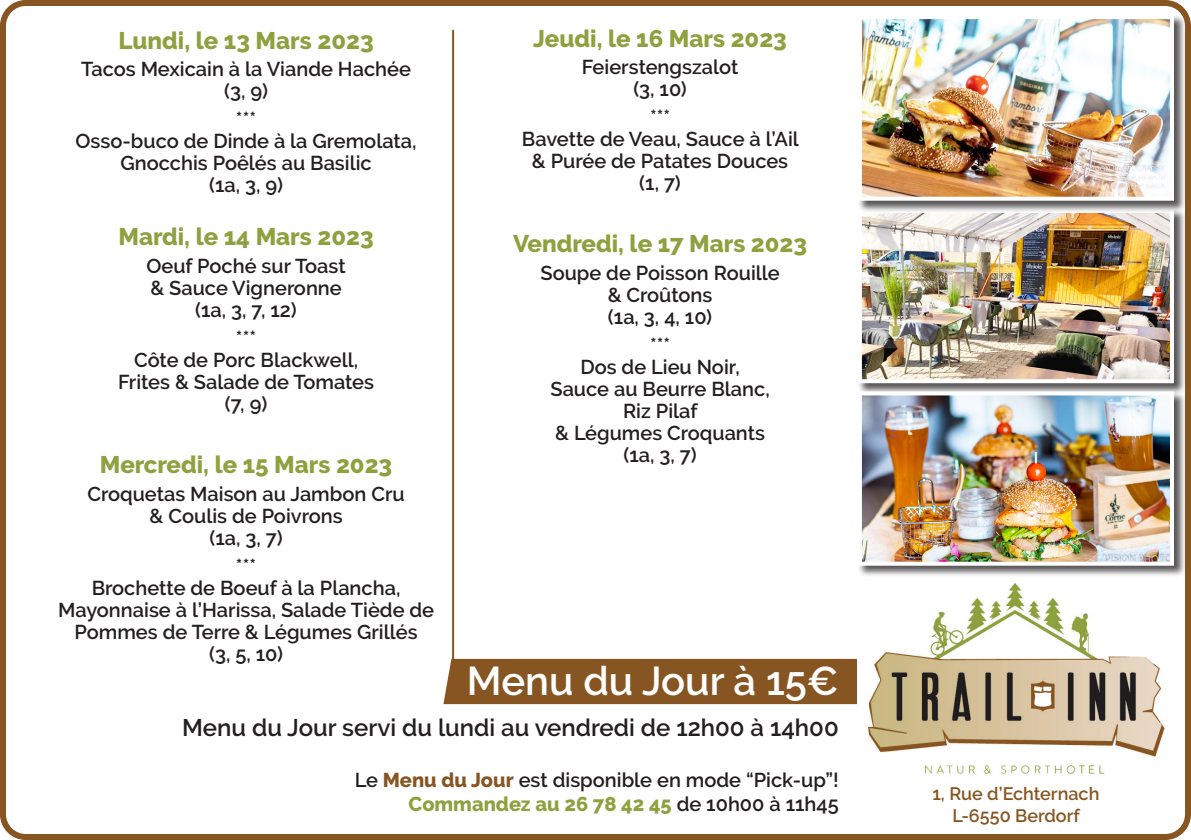
<style>
.page{position:relative;width:1191px;height:840px;background:#fff}
.page>*{position:absolute;margin:0;border:0;box-sizing:border-box;transform-origin:0 0}
.t1{font:600 40px "Raleway";color:#fff}
.t2{font:800 24px "Raleway";color:#8da13e}
.t3{font:600 24px "Raleway";color:#231f20}
.t4{font:600 20px/22px "Raleway";color:#231f20;text-align:center}
.t5{font:800 20px "Raleway";color:#8da13e}
.t6{font:600 18px/21.6px "Raleway";color:#875521;text-align:center}
.s1{font-weight:800;color:#875521}
.s2{font-weight:600;color:#231f20}
</style>
<div class="page">
<div style="left:857px;top:208px;width:328px;height:187px;background:#231f20;opacity:.75"></div>
<img style="left:863px;top:214px;width:306px;height:164px">
<div style="left:858px;top:209px;width:316px;height:174px;border:4px solid #fff"></div>
<div style="left:857px;top:14px;width:328px;height:198px;background:#231f20;opacity:.75"></div>
<img style="left:863px;top:20px;width:306px;height:176px">
<div style="left:858px;top:15px;width:316px;height:186px;border:4px solid #fff"></div>
<div style="left:857px;top:390px;width:328px;height:187px;background:#231f20;opacity:.75"></div>
<img style="left:863px;top:396px;width:306px;height:164px">
<div style="left:858px;top:391px;width:316px;height:174px;border:4px solid #fff"></div>
<div style="left:443px;top:658px;width:414px;height:45px;background:#875521"></div>
<hr style="left:452px;top:31px;width:2px;height:646px;background:#875521">
<img style="left:868px;top:583px;width:297px;height:191px">
<div style="left:0;top:0;width:1191px;height:839px;border:6px solid #875521;border-radius:23px"></div>
<p class="t2" style="left:119px;top:26px;width:257px">Lundi, le 13 Mars 2023</p>
<p class="t4" style="left:81px;top:58px;width:331px">Tacos Mexicain à la Viande Hachée (3, 9)</p>
<p class="t4" style="left:236px;top:108px;width:22px">***</p>
<p class="t4" style="left:76px;top:130px;width:342px">Osso-buco de Dinde à la Gremolata,<br>Gnocchis Poêlés au Basilic<br>(1a, 3, 9)</p>
<p class="t2" style="left:118px;top:223px;width:257px">Mardi, le 14 Mars 2023</p>
<p class="t4" style="left:146px;top:255px;width:201px">Oeuf Poché sur Toast &amp; Sauce Vigneronne (1a, 3, 7, 12)</p>
<p class="t4" style="left:236px;top:326px;width:22px">***</p>
<p class="t4" style="left:118px;top:348px;width:257px">Côte de Porc Blackwell,<br>Frites &amp; Salade de Tomates (7, 9)</p>
<p class="t2" style="left:100px;top:450px;width:294px">Mercredi, le 15 Mars 2023</p>
<p class="t4" style="left:87px;top:482px;width:319px">Croquetas Maison au Jambon Cru &amp; Coulis de Poivrons<br>(1a, 3, 7)</p>
<p class="t4" style="left:236px;top:554px;width:22px">***</p>
<p class="t4" style="left:58px;top:576px;width:378px">Brochette de Boeuf à la Plancha,<br>Mayonnaise à l’Harissa, Salade Tiède de<br>Pommes de Terre &amp; Légumes Grillés<br>(3, 5, 10)</p>
<p class="t2" style="left:533px;top:25px;width:255px">Jeudi, le 16 Mars 2023</p>
<p class="t4" style="left:581px;top:56px;width:158px">Feierstengszalot (3, 10)</p>
<p class="t4" style="left:650px;top:106px;width:22px">***</p>
<p class="t4" style="left:522px;top:128px;width:278px">Bavette de Veau, Sauce à l’Ail &amp; Purée de Patates Douces (1, 7)</p>
<p class="t2" style="left:513px;top:230px;width:296px">Vendredi, le 17 Mars 2023</p>
<p class="t4" style="left:540px;top:262px;width:241px">Soupe de Poisson Rouille &amp; Croûtons<br>(1a, 3, 4, 10)</p>
<p class="t4" style="left:650px;top:333px;width:22px">***</p>
<p class="t4" style="left:550px;top:355px;width:221px">Dos de Lieu Noir,<br>Sauce au Beurre Blanc,<br>Riz Pilaf<br>&amp; Légumes Croquants (1a, 3, 7)</p>
<p class="t1" style="left:467px;top:657px;width:373px">Menu du Jour à 15€</p>
<p class="t3" style="left:182px;top:713px;width:658px">Menu du Jour servi du lundi au vendredi de 12h00 à 14h00</p>
<p class="t4" style="left:355px;top:768px;width:485px">Le <span class="s1">Menu du Jour</span> est disponible en mode “Pick-up”!</p>
<p class="t5" style="left:408px;top:791px;width:431px">Commandez au 26 78 42 45 <span class="s2">de 10h00 à 11h45</span></p>
<p class="t6" style="left:932px;top:782px;width:168px">1, Rue d’Echternach<br>L-6550 Berdorf</p>
</div>
